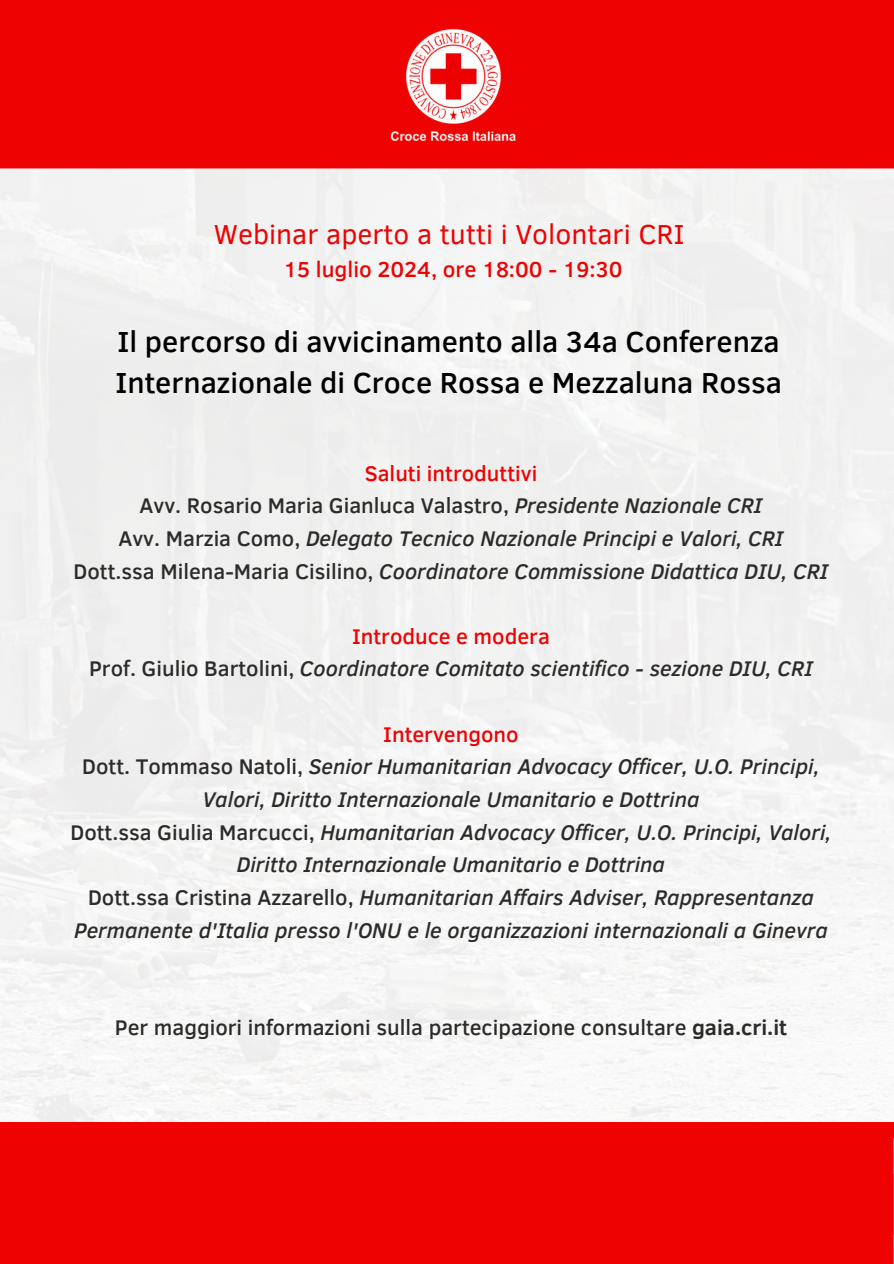
<style>
.page{position:relative;width:894px;height:1264px;background:#fff}
.page>*{position:absolute;margin:0;border:0;box-sizing:border-box;transform-origin:0 0}
.t1{font:500 29.7px/40.5px "Clear Sans";color:#000}
.t2{font:28.2px "Clear Sans";color:#ef0202}
.t3{font:500 22.2px "Clear Sans";color:#ef0202}
.t4{font:italic 500 21.75px/32.7px "Clear Sans";color:#2c2b29;text-align:center}
.t5{font:500 21.75px "Clear Sans";color:#2c2b29}
.t6{font:500 21.75px "Clear Sans";color:#ef0202}
.s1{font-style:italic}
.s2{font-style:normal}
.s3{font-weight:700}
</style>
<div class="page">
<div style="left:0;top:0;width:893px;height:112px;background:#ef0202"></div>
<div style="left:0;top:56px;width:893px;height:112px;background:#ef0202"></div>
<img style="left:390px;top:28px;width:126px;height:113px">
<div style="left:0;top:1121px;width:893px;height:113px;background:#ef0202"></div>
<div style="left:0;top:1173px;width:893px;height:90px;background:#ef0202"></div>
<p class="t2" style="left:214px;top:214px;width:471px">Webinar aperto a tutti i Volontari CRI</p>
<p class="t3" style="left:283px;top:253px;width:340px">15 luglio 2024, ore 18:00 - 19:30</p>
<h2 class="t1" style="left:115px;top:320px;width:667px">Il percorso di avvicinamento alla 34a Conferenza<br>Internazionale di Croce Rossa e Mezzaluna Rossa</h2>
<h1 class="t6" style="left:364px;top:457px;width:174px">Saluti introduttivi</h1>
<p class="t5" style="left:139px;top:490px;width:624px">Avv. Rosario Maria Gianluca Valastro, <span class="s1">Presidente Nazionale CRI</span></p>
<p class="t4" style="left:118px;top:521px;width:666px"><span class="s2">Avv. Marzia Como,</span> Delegato Tecnico Nazionale Principi e Valori, CRI</p>
<p class="t4" style="left:74px;top:553px;width:756px"><span class="s2">Dott.ssa Milena-Maria Cisilino,</span> Coordinatore Commissione Didattica DIU, CRI</p>
<p class="t6" style="left:352px;top:620px;width:199px">Introduce e modera</p>
<p class="t4" style="left:89px;top:651px;width:725px"><span class="s2">Prof. Giulio Bartolini,</span> Coordinatore Comitato scientifico - sezione DIU, CRI</p>
<p class="t6" style="left:383px;top:718px;width:137px">Intervengono</p>
<p class="t4" style="left:82px;top:749px;width:738px"><span class="s2">Dott. Tommaso Natoli,</span> Senior Humanitarian Advocacy Officer, U.O. Principi,<br>Valori, Diritto Internazionale Umanitario e Dottrina</p>
<p class="t4" style="left:70px;top:814px;width:762px"><span class="s2">Dott.ssa Giulia Marcucci,</span> Humanitarian Advocacy Officer, U.O. Principi, Valori,<br>Diritto Internazionale Umanitario e Dottrina</p>
<p class="t4" style="left:74px;top:879px;width:755px"><span class="s2">Dott.ssa Cristina Azzarello,</span> Humanitarian Affairs Adviser, Rappresentanza<br>Permanente d'Italia presso l'ONU e le organizzazioni internazionali a Ginevra</p>
<p class="t5" style="left:115px;top:1012px;width:673px">Per maggiori informazioni sulla partecipazione consultare <span class="s3">gaia.cri.it</span></p>
</div>
